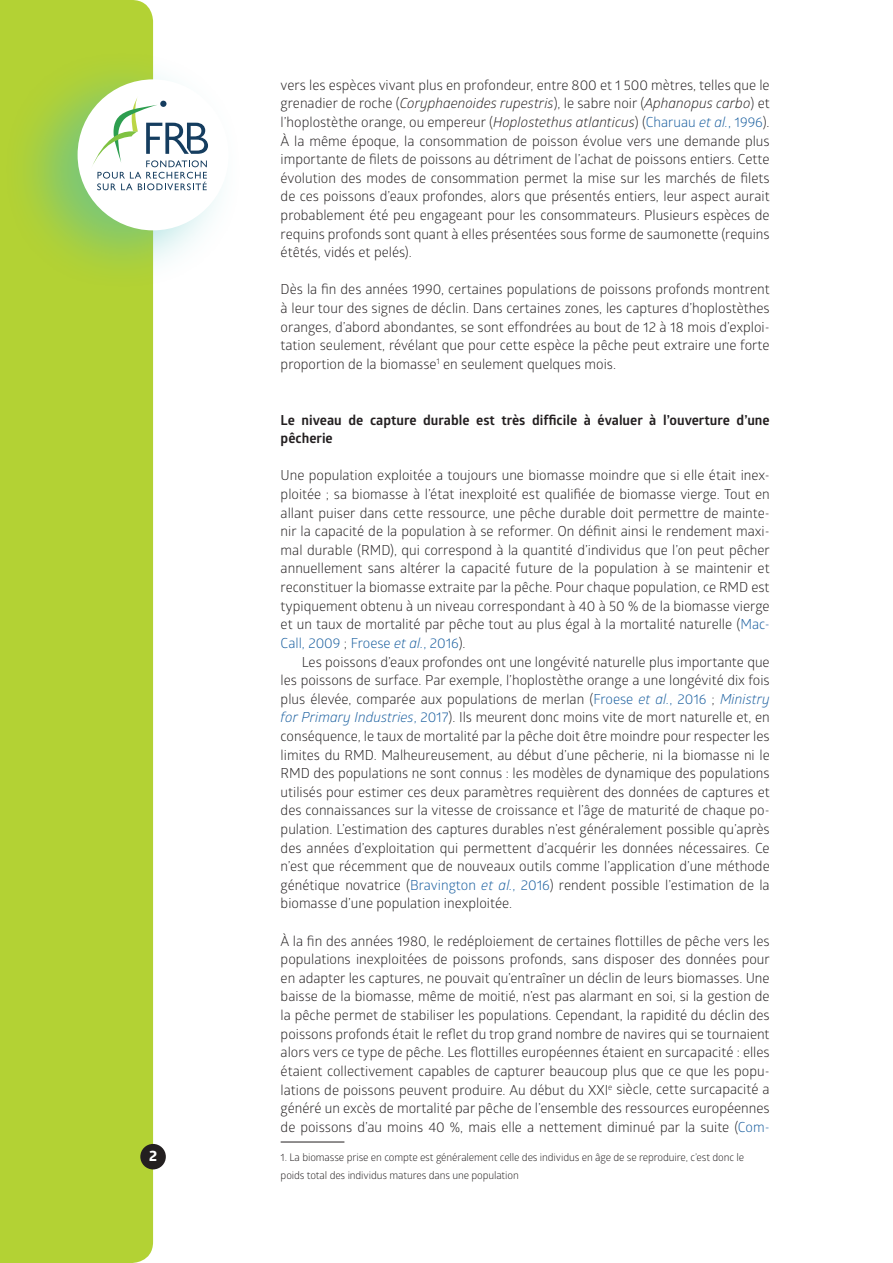
<style>
.page{position:relative;width:893px;height:1263px;background:#fff}
.page>*{position:absolute;margin:0;border:0;box-sizing:border-box;transform-origin:0 0}
.t1{font:700 14.85px "Globerx";color:#fff}
.t2{font:13.8px/18.6px "Glober";color:#231f20;text-align:justify}
.t3{font:700 13.8px/18.6px "Glober";color:#231f20}
.t4{font:10.5px/18.6px "Glober";letter-spacing:-.01em;color:#231f20}
.s1{font-style:italic}
.s2{color:#175d9e}
.s3{font-style:italic;color:#175d9e}
</style>
<div class="page">
<div style="left:0;top:0;width:153px;height:1263px;background:#b3d234"></div>
<div style="left:1px;top:48px;width:243px;height:244px;background:#44bdbb;opacity:.5"></div>
<div style="left:78px;top:79px;width:151px;height:151px;background:#fff;border-radius:50%"></div>
<svg style="left:91px;top:96px;width:117px;height:94px"></svg>
<div style="left:140px;top:1144px;width:26px;height:25px;background:#231f20;border-radius:50%"></div>
<hr style="left:281px;top:1142px;width:63px;height:1px;background:#231f20">
<p class="t1" style="left:149px;top:1145px;width:10px">2</p>
<p class="t2" style="left:281px;top:75px;width:491px">vers les espèces vivant plus en profondeur, entre 800 et 1 500 mètres, telles que le grenadier de roche (<span class="s1">Coryphaenoides rupestris</span>), le sabre noir (<span class="s1">Aphanopus carbo</span>) et l’hoplostèthe orange, ou empereur (<span class="s1">Hoplostethus atlanticus</span>) (<span class="s2">Charuau</span> <span class="s3">et al.</span><span class="s2">, 1996</span>).<br>À la même époque, la consommation de poisson évolue vers une demande plus importante de filets de poissons au détriment de l’achat de poissons entiers. Cette évolution des modes de consommation permet la mise sur les marchés de filets de ces poissons d’eaux profondes, alors que présentés entiers, leur aspect aurait probablement été peu engageant pour les consommateurs. Plusieurs espèces de requins profonds sont quant à elles présentées sous forme de saumonette (requins étêtés, vidés et pelés).</p>
<p class="t2" style="left:281px;top:280px;width:491px">Dès la fin des années 1990, certaines populations de poissons profonds montrent à leur tour des signes de déclin. Dans certaines zones, les captures d’hoplostèthes oranges, d’abord abondantes, se sont effondrées au bout de 12 à 18 mois d’exploi&shy;tation seulement, révélant que pour cette espèce la pêche peut extraire une forte proportion de la biomasse<sup>1</sup> en seulement quelques mois.</p>
<p class="t3" style="left:281px;top:410px;width:491px">Le niveau de capture durable est très difficile à évaluer à l’ouverture d’une pêcherie</p>
<p class="t2" style="left:281px;top:466px;width:491px">Une population exploitée a toujours une biomasse moindre que si elle était inex&shy;ploitée ; sa biomasse à l’état inexploité est qualifiée de biomasse vierge. Tout en allant puiser dans cette ressource, une pêche durable doit permettre de mainte&shy;nir la capacité de la population à se reformer. On définit ainsi le rendement maxi&shy;mal durable (RMD), qui correspond à la quantité d’individus que l’on peut pêcher annuellement sans altérer la capacité future de la population à se maintenir et reconstituer la biomasse extraite par la pêche. Pour chaque population, ce RMD est typiquement obtenu à un niveau correspondant à 40 à 50 % de la biomasse vierge et un taux de mortalité par pêche tout au plus égal à la mortalité naturelle (<span class="s2">Mac-Call, 2009</span> ; <span class="s2">Froese</span> <span class="s3">et al.</span><span class="s2">, 2016</span>).</p>
<p class="t2" style="left:281px;top:652px;width:491px;text-indent:21px">Les poissons d’eaux profondes ont une longévité naturelle plus importante que les poissons de surface. Par exemple, l’hoplostèthe orange a une longévité dix fois plus élevée, comparée aux populations de merlan (<span class="s2">Froese</span> <span class="s3">et al.</span><span class="s2">, 2016</span> ; <span class="s3">Ministry for Primary Industries</span><span class="s2">, 2017</span>). Ils meurent donc moins vite de mort naturelle et, en conséquence, le taux de mortalité par la pêche doit être moindre pour respecter les limites du RMD. Malheureusement, au début d’une pêcherie, ni la biomasse ni le RMD des populations ne sont connus : les modèles de dynamique des populations utilisés pour estimer ces deux paramètres requièrent des données de captures et des connaissances sur la vitesse de croissance et l’âge de maturité de chaque po&shy;pulation. L’estimation des captures durables n’est généralement possible qu’après des années d’exploitation qui permettent d’acquérir les données nécessaires. Ce n’est que récemment que de nouveaux outils comme l’application d’une méthode génétique novatrice (<span class="s2">Bravington</span> <span class="s3">et al.</span><span class="s2">, 2016</span>) rendent possible l’estimation de la biomasse d’une population inexploitée.</p>
<p class="t2" style="left:281px;top:931px;width:491px">À la fin des années 1980, le redéploiement de certaines flottilles de pêche vers les populations inexploitées de poissons profonds, sans disposer des données pour en adapter les captures, ne pouvait qu’entraîner un déclin de leurs biomasses. Une baisse de la biomasse, même de moitié, n’est pas alarmant en soi, si la gestion de la pêche permet de stabiliser les populations. Cependant, la rapidité du déclin des poissons profonds était le reflet du trop grand nombre de navires qui se tournaient alors vers ce type de pêche. Les flottilles européennes étaient en surcapacité : elles étaient collectivement capables de capturer beaucoup plus que ce que les popu&shy;lations de poissons peuvent produire. Au début du XXI<sup>e</sup> siècle, cette surcapacité a généré un excès de mortalité par pêche de l’ensemble des ressources européennes de poissons d’au moins 40 %, mais elle a nettement diminué par la suite (<span class="s2">Com-</span></p>
<p class="t4" style="left:281px;top:1147px;width:465px">1. La biomasse prise en compte est généralement celle des individus en âge de se reproduire, c’est donc le poids total des individus matures dans une population</p>
</div>
